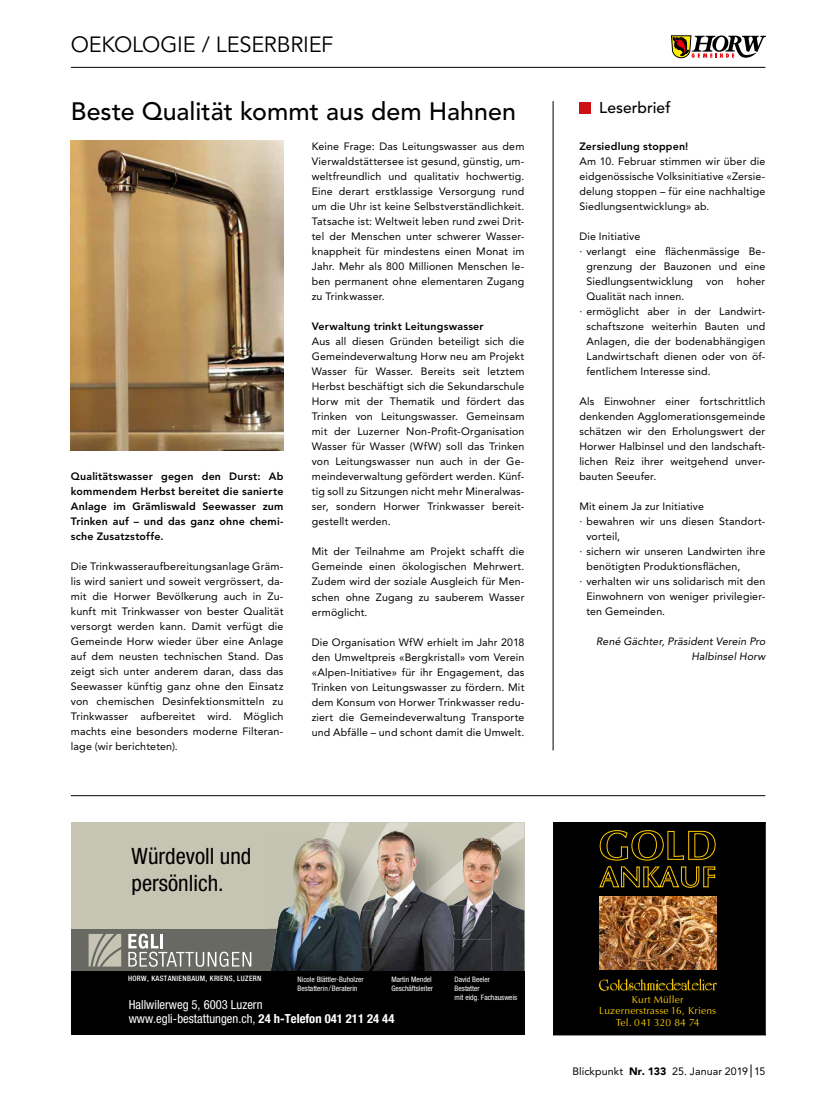
<style>
.page{position:relative;width:815px;height:1099px;background:#fff}
.page>*{position:absolute;margin:0;border:0;box-sizing:border-box;transform-origin:0 0}
.t1{font:500 25px "Avenir";letter-spacing:.005em;color:#000}
.t2{font:condensed 22.5px/27px "Helvetica Neue";color:#000}
.t3{font:21.88px "Avenir";letter-spacing:-.015em;color:#000}
.t4{font:500 15.62px "Avenir";letter-spacing:.005em;color:#000}
.t5{font:condensed 12.5px/13.9px "Helvetica Neue";color:#fff}
.t6{font:10.62px/15px "Avenir";letter-spacing:.015em;color:#000;text-align:justify}
.t7{font:800 10.62px/15px "Avenir";letter-spacing:.02em;color:#000;text-align:justify}
.t8{font:italic 10.62px/15px "Avenir";letter-spacing:.015em;color:#000;text-align:right}
.t9{font:10.25px/11.1px "Optima";letter-spacing:.015em;color:#fc0;text-align:center}
.t10{font:condensed 7.5px/9px "Helvetica Neue";color:#fff}
.t11{font:500 condensed 7.38px "Helvetica Neue";letter-spacing:.045em;color:#fff}
.s1{font-weight:700}
.s2{font-weight:900}
</style>
<div class="page">
<svg style="left:671px;top:35px;width:94px;height:23px"></svg>
<hr style="left:71px;top:67px;width:694px;height:1px;background:#000">
<svg style="left:751px;top:1064px;width:1px;height:13px"></svg>
<hr style="left:553px;top:101px;width:1px;height:649px;background:#000">
<div style="left:579px;top:102px;width:11px;height:12px;background:#cd1013"></div>
<svg style="left:71px;top:822px;width:382px;height:149px;background:#b2b0a2"></svg>
<div style="left:71px;top:928px;width:197px;height:43px;background:#696964"></div>
<svg style="left:128px;top:933px;width:123px;height:33px"></svg>
<svg style="left:89px;top:934px;width:32px;height:32px"></svg>
<img style="left:491px;top:910px;width:33px;height:61px">
<img style="left:491px;top:854px;width:33px;height:56px">
<img style="left:428px;top:898px;width:22px;height:8px">
<img style="left:428px;top:854px;width:35px;height:44px">
<img style="left:463px;top:854px;width:28px;height:17px">
<img style="left:450px;top:871px;width:41px;height:34px">
<img style="left:448px;top:905px;width:43px;height:34px">
<img style="left:453px;top:939px;width:38px;height:32px">
<img style="left:268px;top:836px;width:28px;height:92px">
<img style="left:296px;top:836px;width:53px;height:92px">
<img style="left:268px;top:928px;width:81px;height:43px">
<svg style="left:324px;top:822px;width:200px;height:32px;background:#beb7a7"></svg>
<img style="left:349px;top:836px;width:38px;height:135px">
<img style="left:349px;top:836px;width:28px;height:92px">
<svg style="left:349px;top:928px;width:6px;height:4px"></svg>
<img style="left:377px;top:836px;width:7px;height:37px">
<img style="left:361px;top:898px;width:14px;height:12px">
<img style="left:375px;top:873px;width:24px;height:37px">
<img style="left:355px;top:910px;width:44px;height:37px">
<img style="left:351px;top:947px;width:48px;height:24px">
<img style="left:277px;top:838px;width:41px;height:90px">
<div style="left:71px;top:971px;width:453px;height:64px;background:#000"></div>
<div style="left:554px;top:822px;width:211px;height:212px;background:#000"></div>
<img style="left:598px;top:978px;width:119px;height:13px">
<img style="left:599px;top:896px;width:118px;height:73px">
<svg style="left:599px;top:830px;width:117px;height:58px"></svg>
<div style="left:553px;top:822px;width:212px;height:213px;border:1px solid #000"></div>
<div style="left:568px;top:822px;width:27px;height:213px;background:#000"></div>
<div style="left:720px;top:822px;width:27px;height:213px;background:#000"></div>
<hr style="left:71px;top:795px;width:694px;height:1px;background:#000">
<img style="left:71px;top:141px;width:212px;height:309px">
<h3 class="t3" style="left:71px;top:32px;width:264px">OEKOLOGIE / LESERBRIEF</h3>
<h1 class="t1" style="left:71px;top:97px;width:447px">Beste Qualität kommt aus dem Hahnen</h1>
<p class="t7" style="left:71px;top:469px;width:214px">Qualitätswasser gegen den Durst: Ab kommendem Herbst bereitet die sanierte Anlage im Grämliswald Seewasser zum Trinken auf – und das ganz ohne chemi&shy;sche Zusatzstoffe.</p>
<p class="t6" style="left:71px;top:559px;width:214px">Die Trinkwasseraufbereitungsanlage Gräm&shy;lis wird saniert und soweit vergrössert, da&shy;mit die Horwer Bevölkerung auch in Zu&shy;kunft mit Trinkwasser von bester Qualität versorgt werden kann. Damit verfügt die Gemeinde Horw wieder über eine Anlage auf dem neusten technischen Stand. Das zeigt sich unter anderem daran, dass das Seewasser künftig ganz ohne den Einsatz von chemischen Desinfektionsmitteln zu Trinkwasser aufbereitet wird. Möglich machts eine besonders moderne Filteran&shy;lage (wir berichteten).</p>
<p class="t6" style="left:312px;top:139px;width:214px">Keine Frage: Das Leitungswasser aus dem Vierwaldstättersee ist gesund, günstig, um&shy;weltfreundlich und qualitativ hochwertig.<br>Eine derart erstklassige Versorgung rund um die Uhr ist keine Selbstverständlichkeit.<br>Tatsache ist: Weltweit leben rund zwei Drit&shy;tel der Menschen unter schwerer Wasser&shy;knappheit für mindestens einen Monat im Jahr. Mehr als 800 Millionen Menschen le&shy;ben permanent ohne elementaren Zugang zu Trinkwasser.</p>
<p class="t7" style="left:312px;top:319px;width:173px">Verwaltung trinkt Leitungswasser</p>
<p class="t6" style="left:312px;top:334px;width:214px">Aus all diesen Gründen beteiligt sich die Gemeindeverwaltung Horw neu am Projekt Wasser für Wasser. Bereits seit letztem Herbst beschäftigt sich die Sekundarschule Horw mit der Thematik und fördert das Trinken von Leitungswasser. Gemeinsam mit der Luzerner Non-Profit-Organisation Wasser für Wasser (WfW) soll das Trinken von Leitungswasser nun auch in der Ge&shy;meindeverwaltung gefördert werden. Künf&shy;tig soll zu Sitzungen nicht mehr Mineralwas&shy;ser, sondern Horwer Trinkwasser bereit&shy;gestellt werden.</p>
<p class="t6" style="left:312px;top:544px;width:214px">Mit der Teilnahme am Projekt schafft die Gemeinde einen ökologischen Mehrwert.<br>Zudem wird der soziale Ausgleich für Men&shy;schen ohne Zugang zu sauberem Wasser ermöglicht.</p>
<p class="t6" style="left:312px;top:634px;width:214px">Die Organisation WfW erhielt im Jahr 2018 den Umweltpreis «Bergkristall» vom Verein «Alpen-Initiative» für ihr Engagement, das Trinken von Leitungswasser zu fördern. Mit dem Konsum von Horwer Trinkwasser redu&shy;ziert die Gemeindeverwaltung Transporte und Abfälle – und schont damit die Umwelt.</p>
<h2 class="t2" style="left:132px;top:842px;width:121px">Würdevoll und persönlich.</h2>
<p class="t10" style="left:298px;top:974px;width:68px">Nicole Blättler-Buholzer<br>Bestatterin / Beraterin</p>
<p class="t11" style="left:128px;top:974px;width:135px">HORW, KASTANIENBAUM, KRIENS, LUZERN</p>
<p class="t10" style="left:455px;top:974px;width:64px">David Beeler<br>Bestatter<br>mit eidg. Fachausweis</p>
<p class="t10" style="left:391px;top:974px;width:43px">Martin Mendel<br>Geschäftsleiter</p>
<p class="t5" style="left:129px;top:997px;width:267px">Hallwilerweg 5, 6003 Luzern<br>www.egli-bestattungen.ch, <span class="s1">24 h-Telefon 041 211 24 44</span></p>
<h3 class="t4" style="left:599px;top:99px;width:73px">Leserbrief</h3>
<p class="t7" style="left:579px;top:139px;width:111px">Zersiedlung stoppen!</p>
<p class="t6" style="left:579px;top:154px;width:188px">Am 10. Februar stimmen wir über die eidgenössische Volksinitiative «Zersie&shy;delung stoppen – für eine nachhaltige Siedlungsentwicklung» ab.</p>
<p class="t6" style="left:579px;top:229px;width:62px">Die Initiative</p>
<p class="t6" style="left:579px;top:244px;width:188px">· verlangt eine flächenmässige Be-</p>
<p class="t6" style="left:586px;top:259px;width:180px">grenzung der Bauzonen und eine</p>
<p class="t6" style="left:586px;top:274px;width:180px">Siedlungsentwicklung von hoher</p>
<p class="t6" style="left:586px;top:289px;width:100px">Qualität nach innen.</p>
<p class="t6" style="left:579px;top:304px;width:188px">· ermöglicht aber in der Landwirt-</p>
<p class="t6" style="left:586px;top:319px;width:180px">schaftszone weiterhin Bauten und</p>
<p class="t6" style="left:586px;top:334px;width:180px">Anlagen, die der bodenabhängigen</p>
<p class="t6" style="left:586px;top:349px;width:180px">Landwirtschaft dienen oder von öf-</p>
<p class="t6" style="left:586px;top:364px;width:126px">fentlichem Interesse sind.</p>
<p class="t6" style="left:579px;top:394px;width:188px">Als Einwohner einer fortschrittlich denkenden Agglomerationsgemeinde schätzen wir den Erholungswert der Horwer Halbinsel und den landschaft&shy;lichen Reiz ihrer weitgehend unver&shy;bauten Seeufer.</p>
<p class="t6" style="left:579px;top:499px;width:126px">Mit einem Ja zur Initiative</p>
<p class="t6" style="left:579px;top:514px;width:188px">· bewahren wir uns diesen Standort-</p>
<p class="t6" style="left:586px;top:529px;width:35px">vorteil,</p>
<p class="t6" style="left:579px;top:544px;width:188px">· sichern wir unseren Landwirten ihre</p>
<p class="t6" style="left:586px;top:559px;width:155px">benötigten Produktionsflächen,</p>
<p class="t6" style="left:579px;top:574px;width:188px">· verhalten wir uns solidarisch mit den</p>
<p class="t6" style="left:586px;top:589px;width:180px">Einwohnern von weniger privilegier-</p>
<p class="t6" style="left:586px;top:604px;width:80px">ten Gemeinden.</p>
<p class="t8" style="left:596px;top:634px;width:171px">René Gächter, Präsident Verein Pro<br>Halbinsel Horw</p>
<p class="t9" style="left:599px;top:993px;width:119px">Kurt Müller<br>Luzernerstrasse 16, Kriens</p>
<p class="t9" style="left:616px;top:1016px;width:85px">Tel. 041 320 84 74</p>
<p class="t6" style="left:572px;top:1063px;width:195px">Blickpunkt <span class="s2">Nr. 133</span> 25. Januar 2019 15</p>
</div>
